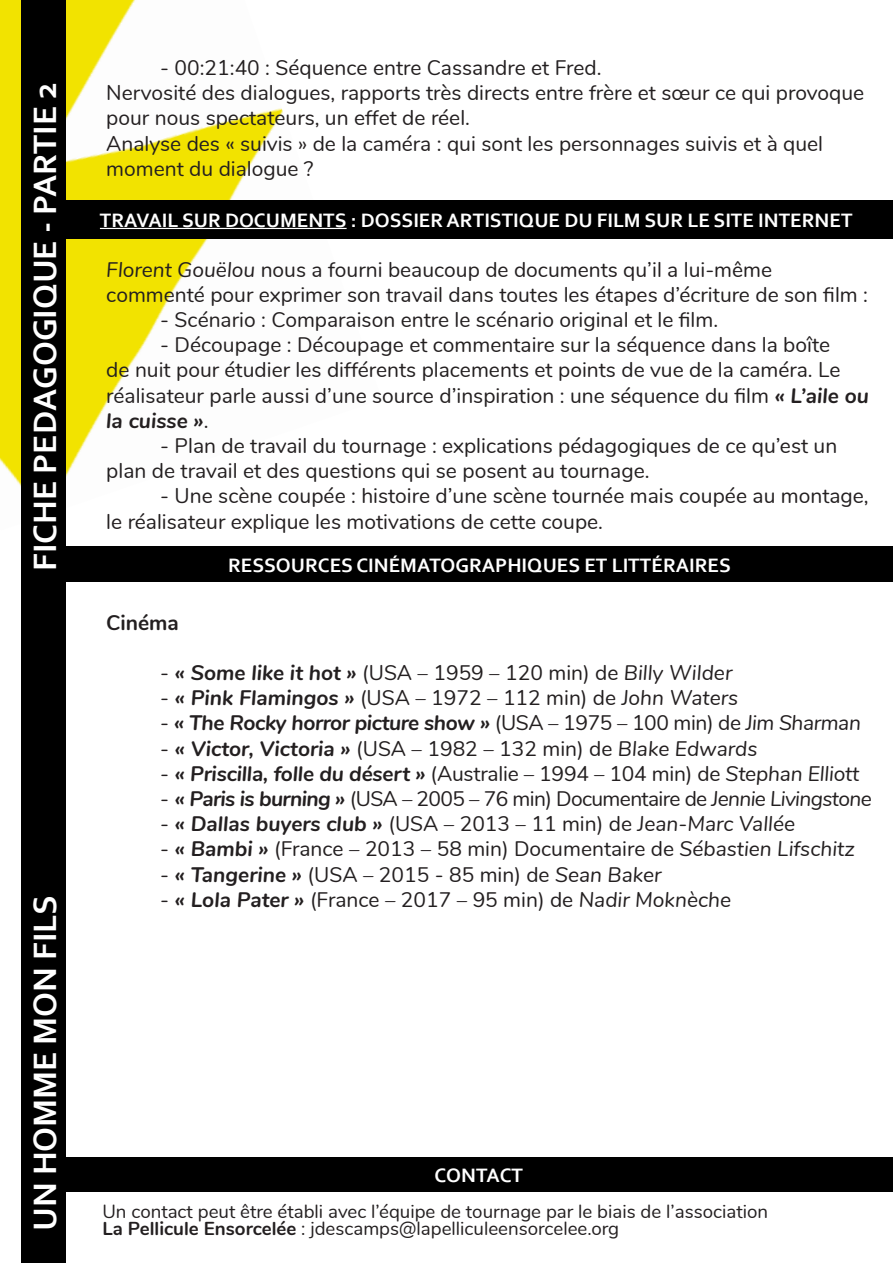
<style>
.page{position:relative;width:893px;height:1263px;background:#fff}
.page>*{position:absolute;margin:0;border:0;box-sizing:border-box;transform-origin:0 0}
.t1{font:700 33.9px "Corbel";color:#fff}
.t2{font:21px/25.2px "Nunito";color:#231f20}
.t3{font:21px "Nunito";letter-spacing:-.03em;color:#231f20}
.t4{font:italic 700 21px "Nunito";letter-spacing:-.02em;color:#231f20}
.t5{font:700 21px "Nunito";color:#231f20}
.t6{font:700 20.4px "Corbel";color:#fff}
.t7{font:18.75px "Nunito";color:#231f20}
.s1{font-style:italic}
.s2{font-weight:700;font-style:italic}
.s3{font-weight:400;font-style:normal}
.s4{font-weight:400}
.s5{font-weight:700}
</style>
<div class="page">
<img style="left:0;top:0;width:382px;height:487px">
<div style="left:21px;top:0;width:45px;height:1263px;background:#000"></div>
<div style="left:60px;top:200px;width:833px;height:38px;background:#000"></div>
<hr style="left:100px;top:228px;width:247px;height:1px;background:#fff">
<div style="left:66px;top:546px;width:827px;height:36px;background:#000"></div>
<div style="left:65px;top:1157px;width:828px;height:34px;background:#000"></div>
<p class="t1" style="left:24px;top:571px;width:490px;rotate:-90deg">FICHE PEDAGOGIQUE - PARTIE 2</p>
<p class="t1" style="left:24px;top:1231px;width:337px;rotate:-90deg">UN HOMME MON FILS</p>
<p class="t2" style="left:160px;top:54px;width:443px">- 00:21:40 : Séquence entre Cassandre et Fred.</p>
<p class="t2" style="left:106px;top:79px;width:759px">Nervosité des dialogues, rapports très directs entre frère et sœur ce qui provoque pour nous spectateurs, un effet de réel.</p>
<p class="t2" style="left:106px;top:130px;width:718px">Analyse des « suivis » de la caméra : qui sont les personnages suivis et à quel moment du dialogue ?</p>
<p class="t6" style="left:100px;top:207px;width:754px">TRAVAIL SUR DOCUMENTS : DOSSIER ARTISTIQUE DU FILM SUR LE SITE INTERNET</p>
<p class="t2" style="left:106px;top:256px;width:763px"><span class="s1">Florent Gouëlou</span> nous a fourni beaucoup de documents qu’il a lui-même commenté pour exprimer son travail dans toutes les étapes d’écriture de son film :</p>
<p class="t2" style="left:160px;top:306px;width:559px">- Scénario : Comparaison entre le scénario original et le film.</p>
<p class="t2" style="left:106px;top:331px;width:764px;text-indent:54px">- Découpage : Découpage et commentaire sur la séquence dans la boîte<br>de nuit pour étudier les différents placements et points de vue de la caméra. Le réalisateur parle aussi d’une source d’inspiration : une séquence du film <span class="s2">« L’aile ou la cuisse »</span>.</p>
<p class="t2" style="left:106px;top:432px;width:732px;text-indent:54px">- Plan de travail du tournage : explications pédagogiques de ce qu’est un plan de travail et des questions qui se posent au tournage.</p>
<p class="t2" style="left:106px;top:482px;width:764px;text-indent:54px">- Une scène coupée : histoire d’une scène tournée mais coupée au montage, le réalisateur explique les motivations de cette coupe.</p>
<p class="t6" style="left:228px;top:552px;width:504px">RESSOURCES CINÉMATOGRAPHIQUES ET LITTÉRAIRES</p>
<p class="t5" style="left:106px;top:607px;width:74px">Cinéma</p>
<p class="t2" style="left:160px;top:659px;width:574px">- <span class="s2">« Some like it hot »</span> (USA – 1959 – 120 min) de <span class="s1">Billy Wilder</span></p>
<p class="t2" style="left:160px;top:684px;width:579px">- <span class="s2">« Pink Flamingos »</span> (USA – 1972 – 112 min) de <span class="s1">John Waters</span></p>
<p class="t4" style="left:160px;top:707px;width:702px"><span class="s3">-</span> « The Rocky horror picture show » <span class="s3">(USA – 1975 – 100 min) de</span> <span class="s4">Jim Sharman</span></p>
<p class="t2" style="left:160px;top:734px;width:599px">- <span class="s2">« Victor, Victoria »</span> (USA – 1982 – 132 min) de <span class="s1">Blake Edwards</span></p>
<p class="t2" style="left:160px;top:760px;width:700px">- <span class="s2">« Priscilla, folle du désert »</span> (Australie – 1994 – 104 min) de <span class="s1">Stephan Elliott</span></p>
<p class="t3" style="left:160px;top:783px;width:713px">- <span class="s2">« Paris is burning »</span> (USA – 2005 – 76 min) Documentaire de <span class="s1">Jennie Livingstone</span></p>
<p class="t2" style="left:160px;top:810px;width:636px">- <span class="s2">« Dallas buyers club »</span> (USA – 2013 – 11 min) de <span class="s1">Jean-Marc Vallée</span></p>
<p class="t2" style="left:160px;top:835px;width:696px">- <span class="s2">« Bambi »</span> (France – 2013 – 58 min) Documentaire de <span class="s1">Sébastien Lifschitz</span></p>
<p class="t2" style="left:160px;top:860px;width:503px">- <span class="s2">« Tangerine »</span> (USA – 2015 - 85 min) de <span class="s1">Sean Baker</span></p>
<p class="t2" style="left:160px;top:886px;width:572px">- <span class="s2">« Lola Pater »</span> (France – 2017 – 95 min) de <span class="s1">Nadir Moknèche</span></p>
<p class="t6" style="left:434px;top:1162px;width:90px">CONTACT</p>
<p class="t7" style="left:102px;top:1197px;width:667px">Un contact peut être établi avec l’équipe de tournage par le biais de l’association</p>
<p class="t7" style="left:102px;top:1215px;width:518px"><span class="s5">La Pellicule Ensorcelée</span> : jdescamps@lapelliculeensorcelee.org</p>
</div>
